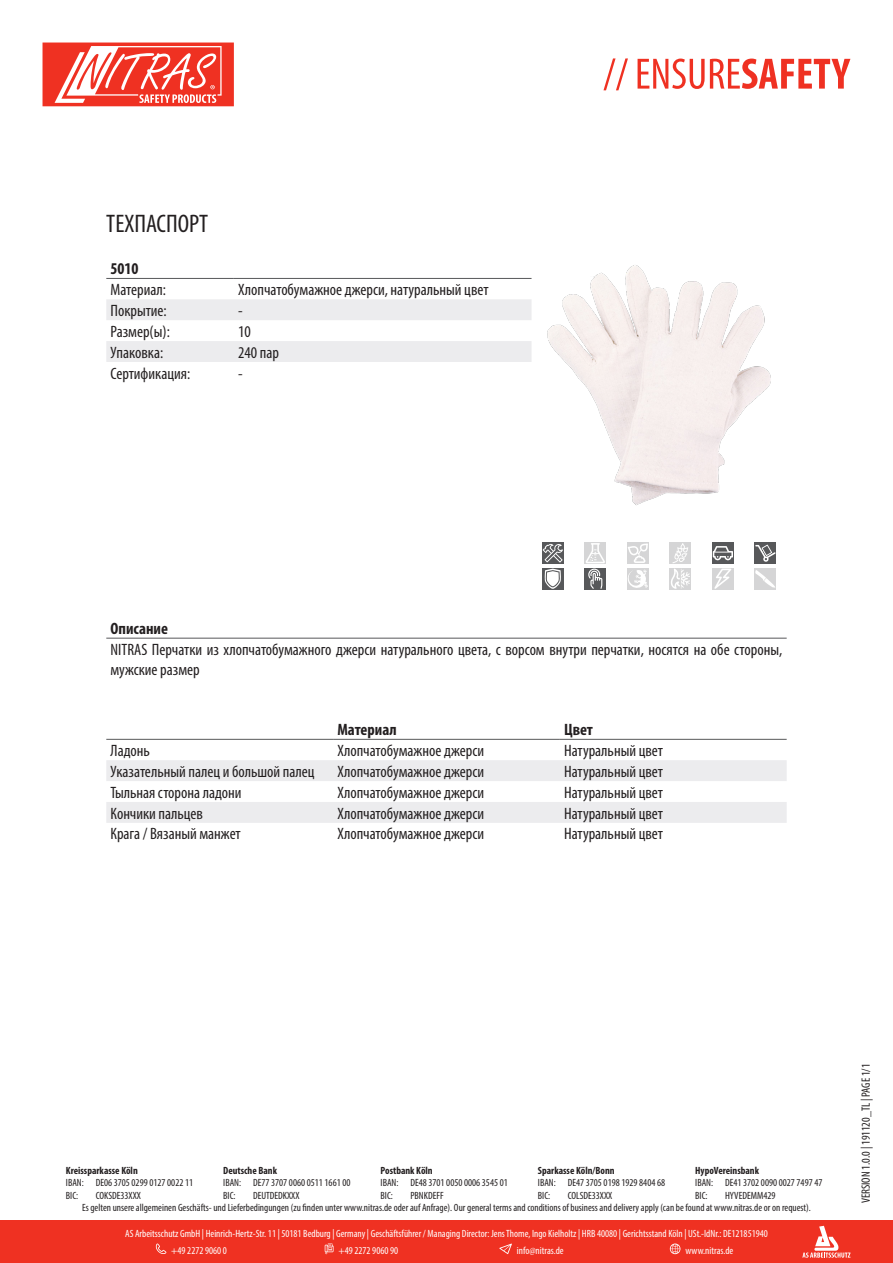
<style>
.page{position:relative;width:893px;height:1263px;background:#fff}
.page>*{position:absolute;margin:0;border:0;box-sizing:border-box;transform-origin:0 0}
.t1{font:condensed 25.5px "Myriad Pro";color:#231f20}
.t2{font:condensed 16.5px/19.8px "Myriad Pro";color:#231f20}
.t3{font:700 condensed 16.5px "Myriad Pro";color:#231f20}
.t4{font:condensed 12px "Myriad Pro";color:#231f20}
.t5{font:condensed 10.5px/12.6px "Myriad Pro";color:#231f20}
.t6{font:condensed 10.5px/17px "Myriad Pro";color:#fff}
.t7{font:700 condensed 10.5px "Myriad Pro";color:#231f20}
</style>
<div class="page">
<svg style="left:603px;top:58px;width:247px;height:32px"></svg>
<svg style="left:43px;top:43px;width:191px;height:63px"></svg>
<div style="left:0;top:1220px;width:893px;height:43px;background:#ef3122"></div>
<svg style="left:802px;top:1226px;width:48px;height:32px"></svg>
<svg style="left:156px;top:1243px;width:10px;height:11px"></svg>
<svg style="left:325px;top:1243px;width:9px;height:11px"></svg>
<svg style="left:499px;top:1243px;width:13px;height:11px"></svg>
<svg style="left:670px;top:1243px;width:10px;height:11px"></svg>
<svg style="left:106px;top:299px;width:425px;height:63px"></svg>
<hr style="left:106px;top:278px;width:128px;height:1px;background:#57585a">
<hr style="left:234px;top:278px;width:297px;height:1px;background:#57585a">
<img style="left:531px;top:265px;width:240px;height:241px">
<div style="left:542px;top:542px;width:21px;height:22px;background:#57585a"></div>
<svg style="left:543px;top:544px;width:20px;height:18px"></svg>
<div style="left:585px;top:542px;width:21px;height:22px;background:#d5d5d6"></div>
<svg style="left:586px;top:543px;width:19px;height:20px"></svg>
<div style="left:627px;top:542px;width:21px;height:22px;background:#d5d5d6"></div>
<svg style="left:628px;top:543px;width:20px;height:20px"></svg>
<div style="left:670px;top:542px;width:21px;height:22px;background:#d5d5d6"></div>
<div style="left:712px;top:542px;width:21px;height:22px;background:#57585a"></div>
<svg style="left:713px;top:546px;width:20px;height:14px"></svg>
<div style="left:755px;top:542px;width:21px;height:22px;background:#57585a"></div>
<svg style="left:755px;top:545px;width:21px;height:17px"></svg>
<div style="left:542px;top:568px;width:21px;height:21px;background:#57585a"></div>
<svg style="left:544px;top:569px;width:17px;height:20px"></svg>
<div style="left:585px;top:568px;width:21px;height:21px;background:#57585a"></div>
<svg style="left:588px;top:569px;width:14px;height:20px"></svg>
<div style="left:627px;top:568px;width:21px;height:21px;background:#d5d5d6"></div>
<svg style="left:628px;top:569px;width:20px;height:19px"></svg>
<div style="left:670px;top:568px;width:21px;height:21px;background:#d5d5d6"></div>
<svg style="left:671px;top:543px;width:19px;height:46px"></svg>
<div style="left:712px;top:568px;width:21px;height:21px;background:#d5d5d6"></div>
<svg style="left:714px;top:569px;width:17px;height:20px"></svg>
<div style="left:755px;top:568px;width:21px;height:21px;background:#d5d5d6"></div>
<svg style="left:755px;top:570px;width:20px;height:18px"></svg>
<hr style="left:106px;top:638px;width:681px;height:1px;background:#57585a">
<svg style="left:106px;top:760px;width:681px;height:63px"></svg>
<hr style="left:106px;top:739px;width:227px;height:1px;background:#57585a">
<hr style="left:333px;top:739px;width:227px;height:1px;background:#57585a">
<hr style="left:560px;top:739px;width:227px;height:1px;background:#57585a">
<p class="t1" style="left:106px;top:208px;width:103px">ТЕХПАСПОРТ</p>
<p class="t3" style="left:111px;top:258px;width:30px">5010</p>
<p class="t2" style="left:111px;top:279px;width:57px">Материал:</p>
<p class="t2" style="left:238px;top:279px;width:252px">Хлопчатобумажное джерси, натуральный цвет</p>
<p class="t2" style="left:111px;top:300px;width:58px">Покрытие:</p>
<p class="t2" style="left:238px;top:300px;width:6px">-</p>
<p class="t2" style="left:111px;top:321px;width:61px">Размер(ы):</p>
<p class="t2" style="left:238px;top:321px;width:14px">10</p>
<p class="t2" style="left:111px;top:342px;width:54px">Упаковка:</p>
<p class="t2" style="left:238px;top:342px;width:42px">240 пар</p>
<p class="t2" style="left:111px;top:363px;width:81px">Сертификация:</p>
<p class="t2" style="left:238px;top:363px;width:6px">-</p>
<p class="t3" style="left:111px;top:618px;width:59px">Описание</p>
<p class="t2" style="left:111px;top:639px;width:673px">NITRAS Перчатки из хлопчатобумажного джерси натурального цвета, с ворсом внутри перчатки, носятся на обе стороны, мужские размер</p>
<p class="t3" style="left:337px;top:719px;width:61px">Материал</p>
<p class="t3" style="left:564px;top:719px;width:30px">Цвет</p>
<p class="t2" style="left:111px;top:740px;width:41px">Ладонь</p>
<p class="t2" style="left:337px;top:740px;width:148px">Хлопчатобумажное джерси</p>
<p class="t2" style="left:564px;top:740px;width:100px">Натуральный цвет</p>
<p class="t2" style="left:111px;top:761px;width:205px">Указательный палец и большой палец</p>
<p class="t2" style="left:337px;top:761px;width:148px">Хлопчатобумажное джерси</p>
<p class="t2" style="left:564px;top:761px;width:100px">Натуральный цвет</p>
<p class="t2" style="left:111px;top:782px;width:133px">Тыльная сторона ладони</p>
<p class="t2" style="left:337px;top:782px;width:148px">Хлопчатобумажное джерси</p>
<p class="t2" style="left:564px;top:782px;width:100px">Натуральный цвет</p>
<p class="t2" style="left:111px;top:803px;width:94px">Кончики пальцев</p>
<p class="t2" style="left:337px;top:803px;width:148px">Хлопчатобумажное джерси</p>
<p class="t2" style="left:564px;top:803px;width:100px">Натуральный цвет</p>
<p class="t2" style="left:111px;top:824px;width:132px">Крага / Вязаный манжет</p>
<p class="t2" style="left:337px;top:824px;width:148px">Хлопчатобумажное джерси</p>
<p class="t2" style="left:564px;top:824px;width:100px">Натуральный цвет</p>
<p class="t7" style="left:66px;top:1164px;width:73px">Kreissparkasse Köln</p>
<p class="t7" style="left:223px;top:1164px;width:55px">Deutsche Bank</p>
<p class="t7" style="left:381px;top:1164px;width:54px">Postbank Köln</p>
<p class="t7" style="left:538px;top:1164px;width:78px">Sparkasse Köln/Bonn</p>
<p class="t7" style="left:695px;top:1164px;width:65px">HypoVereinsbank</p>
<p class="t5" style="left:66px;top:1176px;width:19px">IBAN:<br>BIC:</p>
<p class="t5" style="left:96px;top:1176px;width:99px">DE06 3705 0299 0127 0022 11<br>COKSDE33XXX</p>
<p class="t5" style="left:223px;top:1176px;width:19px">IBAN:<br>BIC:</p>
<p class="t5" style="left:253px;top:1176px;width:99px">DE77 3707 0060 0511 1661 00<br>DEUTDEDKXXX</p>
<p class="t5" style="left:381px;top:1176px;width:19px">IBAN:<br>BIC:</p>
<p class="t5" style="left:410px;top:1176px;width:99px">DE48 3701 0050 0006 3545 01<br>PBNKDEFF</p>
<p class="t5" style="left:538px;top:1176px;width:19px">IBAN:<br>BIC:</p>
<p class="t5" style="left:568px;top:1176px;width:99px">DE47 3705 0198 1929 8404 68<br>COLSDE33XXX</p>
<p class="t5" style="left:695px;top:1176px;width:19px">IBAN:<br>BIC:</p>
<p class="t5" style="left:725px;top:1176px;width:99px">DE41 3702 0090 0027 7497 47</p>
<p class="t5" style="left:725px;top:1189px;width:52px">HYVEDEMM429</p>
<p class="t5" style="left:82px;top:1201px;width:730px">Es gelten unsere allgemeinen Geschäfts- und Lieferbedingungen (zu finden unter www.nitras.de oder auf Anfrage). Our general terms and conditions of business and delivery apply (can be found at www.nitras.de or on request).</p>
<p class="t6" style="left:171px;top:1225px;width:598px;text-indent:-46px">AS Arbeitsschutz GmbH | Heinrich-Hertz-Str. 11 | 50181 Bedburg | Germany | Geschäftsführer / Managing Director: Jens Thome, Ingo Kielholtz | HRB 40080 | Gerichtsstand Köln | USt.-IdNr.: DE121851940 +49 2272 9060 0</p>
<p class="t6" style="left:338px;top:1242px;width:61px">+49 2272 9060 90</p>
<p class="t6" style="left:517px;top:1242px;width:48px">info@nitras.de</p>
<p class="t6" style="left:685px;top:1242px;width:49px">www.nitras.de</p>
<p class="t4" style="left:859px;top:1203px;width:141px;rotate:-90deg">VERSION 1.0.0 | 191120_TL | PAGE 1/1</p>
</div>
